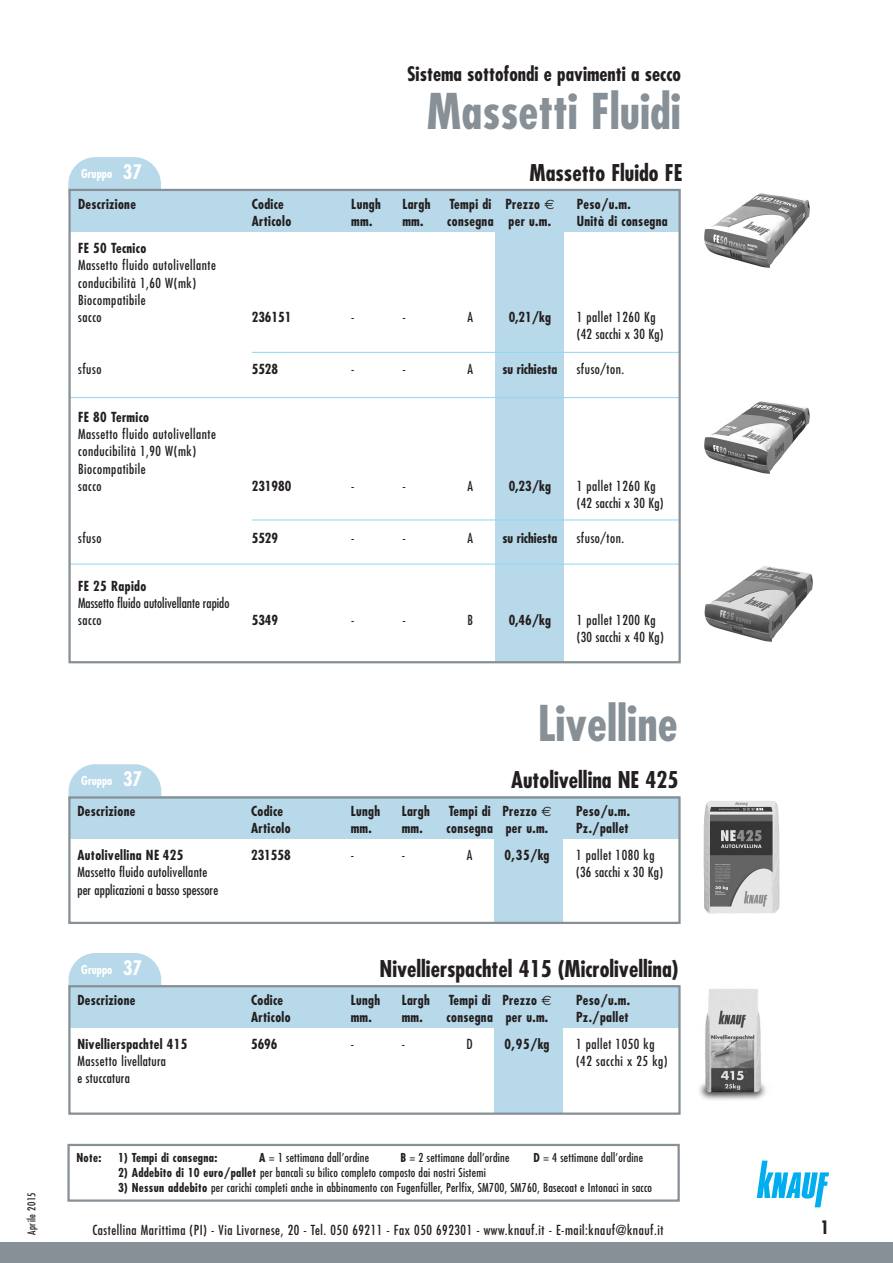
<style>
.page{position:relative;width:893px;height:1263px;background:#fff}
.page>*{position:absolute;margin:0;border:0;box-sizing:border-box;transform-origin:0 0}
.t1{font:700 condensed 48px "Futura";color:#869096}
.t2{font:700 condensed 22.5px "Futura";color:#231f20}
.t3{font:700 condensed 19.5px "Futura";color:#231f20}
.t4{font:700 condensed 18px "Futura";color:#231f20}
.t5{font:condensed 13.5px/17.2px "Futura";letter-spacing:.04em;color:#231f20}
.t6{font:700 condensed 13.5px "Futura";letter-spacing:.025em;color:#231f20}
.t7{font:condensed 13.5px "Futura";letter-spacing:.02em;color:#231f20}
.t8{font:condensed 13.5px/17.2px "Futura";color:#231f20}
.t9{font:condensed 13.5px "Futura";letter-spacing:.01em;color:#231f20}
.t10{font:700 condensed 13.5px "Futura";color:#231f20}
.t11{font:condensed 12px "Futura";letter-spacing:.02em;color:#231f20}
.t12{font:700 condensed 12px "Futura";color:#fff}
.t13{font:700 condensed 12px "Futura";letter-spacing:.025em;color:#231f20}
.t14{font:condensed 10.5px "Futura";letter-spacing:.04em;color:#231f20}
.s1{font-size:19.5px}
.s2{font-family:"Euro Sans";font-weight:400;font-stretch:normal}
.s3{font-weight:700}
</style>
<div class="page">
<svg style="left:757px;top:1160px;width:72px;height:47px"></svg>
<div style="left:0;top:1242px;width:893px;height:21px;background:#869096"></div>
<div style="left:68px;top:157px;width:93px;height:60px;background:#b8d9e9;border-radius:27px"></div>
<div style="left:70px;top:189px;width:610px;height:43px;background:#b8d9e9"></div>
<div style="left:495px;top:189px;width:68px;height:474px;background:#b8d9e9"></div>
<hr style="left:70px;top:397px;width:610px;height:1px;background:#8dd7f7">
<hr style="left:252px;top:352px;width:428px;height:1px;background:#8dd7f7">
<hr style="left:252px;top:520px;width:428px;height:1px;background:#8dd7f7">
<img style="left:705px;top:193px;width:105px;height:75px">
<hr style="left:70px;top:564px;width:610px;height:1px;background:#8dd7f7">
<div style="left:67px;top:1144px;width:613px;height:58px;border:2px solid #869096"></div>
<div style="left:68px;top:189px;width:613px;height:474px;border:2px solid #869096"></div>
<img style="left:705px;top:401px;width:105px;height:73px">
<img style="left:704px;top:566px;width:109px;height:76px">
<div style="left:69px;top:953px;width:92px;height:60px;background:#b8d9e9;border-radius:27px"></div>
<div style="left:69px;top:985px;width:610px;height:43px;background:#b8d9e9"></div>
<div style="left:494px;top:985px;width:68px;height:128px;background:#b8d9e9"></div>
<div style="left:68px;top:985px;width:613px;height:130px;border:2px solid #869096"></div>
<img style="left:699px;top:989px;width:67px;height:111px">
<div style="left:69px;top:764px;width:92px;height:60px;background:#b8d9e9;border-radius:27px"></div>
<div style="left:69px;top:796px;width:610px;height:43px;background:#b8d9e9"></div>
<div style="left:494px;top:796px;width:68px;height:127px;background:#b8d9e9"></div>
<div style="left:68px;top:796px;width:613px;height:128px;border:2px solid #869096"></div>
<img style="left:703px;top:801px;width:76px;height:112px">
<p class="t14" style="left:27px;top:1235px;width:44px;rotate:-90deg">Aprile 2015</p>
<h3 class="t3" style="left:407px;top:64px;width:276px">Sistema sottofondi e pavimenti a secco</h3>
<h1 class="t1" style="left:427px;top:88px;width:256px">Massetti Fluidi</h1>
<p class="t12" style="left:81px;top:168px;width:62px">Gruppo <span class="s1">37</span></p>
<h2 class="t2" style="left:529px;top:162px;width:155px">Massetto Fluido FE</h2>
<p class="t6" style="left:78px;top:198px;width:59px">Descrizione</p>
<p class="t6" style="left:252px;top:198px;width:34px">Codice</p>
<p class="t6" style="left:351px;top:198px;width:31px">Lungh</p>
<p class="t6" style="left:402px;top:198px;width:30px">Largh</p>
<p class="t6" style="left:449px;top:198px;width:107px">Tempi di Prezzo <span class="s2">€</span></p>
<p class="t6" style="left:577px;top:198px;width:56px">Peso/u.m.</p>
<p class="t6" style="left:252px;top:215px;width:41px">Articolo</p>
<p class="t6" style="left:351px;top:215px;width:74px">mm. mm.</p>
<p class="t6" style="left:447px;top:215px;width:105px">consegna per u.m.</p>
<p class="t6" style="left:577px;top:215px;width:93px">Unità di consegna</p>
<p class="t6" style="left:78px;top:242px;width:70px">FE 50 Tecnico</p>
<p class="t5" style="left:78px;top:257px;width:139px">Massetto fluido autolivellante conducibilità 1,60 W(mk)<br>Biocompatibile<br>sacco</p>
<p class="t6" style="left:252px;top:311px;width:41px">236151</p>
<p class="t5" style="left:351px;top:309px;width:5px">-</p>
<p class="t5" style="left:402px;top:309px;width:5px">-</p>
<p class="t5" style="left:468px;top:309px;width:7px">A</p>
<p class="t6" style="left:509px;top:311px;width:44px">0,21/kg</p>
<p class="t5" style="left:577px;top:309px;width:89px">1 pallet 1260 Kg (42 sacchi x 30 Kg)</p>
<p class="t5" style="left:78px;top:361px;width:25px">sfuso</p>
<p class="t6" style="left:252px;top:363px;width:28px">5528</p>
<p class="t5" style="left:351px;top:361px;width:5px">-</p>
<p class="t5" style="left:402px;top:361px;width:5px">-</p>
<p class="t5" style="left:468px;top:361px;width:7px">A</p>
<p class="t10" style="left:502px;top:363px;width:56px">su richiesta</p>
<p class="t5" style="left:577px;top:361px;width:49px">sfuso/ton.</p>
<p class="t6" style="left:78px;top:411px;width:73px">FE 80 Termico</p>
<p class="t5" style="left:78px;top:426px;width:139px">Massetto fluido autolivellante conducibilità 1,90 W(mk)<br>Biocompatibile<br>sacco</p>
<p class="t6" style="left:252px;top:480px;width:41px">231980</p>
<p class="t5" style="left:351px;top:478px;width:5px">-</p>
<p class="t5" style="left:402px;top:478px;width:5px">-</p>
<p class="t5" style="left:468px;top:478px;width:7px">A</p>
<p class="t6" style="left:509px;top:480px;width:44px">0,23/kg</p>
<p class="t5" style="left:577px;top:478px;width:89px">1 pallet 1260 Kg (42 sacchi x 30 Kg)</p>
<p class="t5" style="left:78px;top:529px;width:25px">sfuso</p>
<p class="t6" style="left:252px;top:531px;width:28px">5529</p>
<p class="t5" style="left:351px;top:529px;width:5px">-</p>
<p class="t5" style="left:402px;top:529px;width:5px">-</p>
<p class="t5" style="left:468px;top:529px;width:7px">A</p>
<p class="t10" style="left:502px;top:531px;width:56px">su richiesta</p>
<p class="t5" style="left:577px;top:529px;width:49px">sfuso/ton.</p>
<p class="t6" style="left:78px;top:579px;width:70px">FE 25 Rapido</p>
<p class="t8" style="left:78px;top:595px;width:153px">Massetto fluido autolivellante rapido sacco</p>
<p class="t6" style="left:252px;top:614px;width:28px">5349</p>
<p class="t5" style="left:351px;top:612px;width:5px">-</p>
<p class="t5" style="left:402px;top:612px;width:5px">-</p>
<p class="t5" style="left:468px;top:612px;width:7px">B</p>
<p class="t6" style="left:509px;top:614px;width:44px">0,46/kg</p>
<p class="t5" style="left:577px;top:612px;width:89px">1 pallet 1200 Kg (30 sacchi x 40 Kg)</p>
<h1 class="t1" style="left:538px;top:700px;width:141px">Livelline</h1>
<p class="t12" style="left:81px;top:775px;width:62px">Gruppo <span class="s1">37</span></p>
<h2 class="t2" style="left:511px;top:769px;width:169px">Autolivellina NE 425</h2>
<p class="t6" style="left:77px;top:804px;width:59px">Descrizione</p>
<p class="t6" style="left:251px;top:804px;width:34px">Codice</p>
<p class="t6" style="left:351px;top:804px;width:31px">Lungh</p>
<p class="t6" style="left:402px;top:804px;width:30px">Largh</p>
<p class="t6" style="left:449px;top:804px;width:104px">Tempi di Prezzo <span class="s2">€</span></p>
<p class="t6" style="left:576px;top:804px;width:56px">Peso/u.m.</p>
<p class="t6" style="left:251px;top:822px;width:41px">Articolo</p>
<p class="t6" style="left:351px;top:822px;width:74px">mm. mm.</p>
<p class="t6" style="left:447px;top:822px;width:103px">consegna per u.m.</p>
<p class="t6" style="left:576px;top:822px;width:54px">Pz./pallet</p>
<p class="t6" style="left:77px;top:849px;width:108px">Autolivellina NE 425</p>
<p class="t6" style="left:251px;top:849px;width:41px">231558</p>
<p class="t5" style="left:351px;top:847px;width:5px">-</p>
<p class="t5" style="left:402px;top:847px;width:5px">-</p>
<p class="t5" style="left:467px;top:847px;width:7px">A</p>
<p class="t6" style="left:504px;top:849px;width:47px">0,35/kg</p>
<p class="t5" style="left:576px;top:847px;width:80px">1 pallet 1080 kg</p>
<p class="t7" style="left:77px;top:866px;width:131px">Massetto fluido autolivellante</p>
<p class="t7" style="left:576px;top:866px;width:89px">(36 sacchi x 30 Kg)</p>
<p class="t9" style="left:77px;top:883px;width:142px">per applicazioni a basso spessore</p>
<p class="t12" style="left:81px;top:964px;width:62px">Gruppo <span class="s1">37</span></p>
<h2 class="t2" style="left:379px;top:958px;width:301px">Nivellierspachtel 415 (Microlivellina)</h2>
<p class="t6" style="left:77px;top:993px;width:59px">Descrizione</p>
<p class="t6" style="left:251px;top:993px;width:34px">Codice</p>
<p class="t6" style="left:351px;top:993px;width:31px">Lungh</p>
<p class="t6" style="left:402px;top:993px;width:30px">Largh</p>
<p class="t6" style="left:449px;top:993px;width:104px">Tempi di Prezzo <span class="s2">€</span></p>
<p class="t6" style="left:576px;top:993px;width:56px">Peso/u.m.</p>
<p class="t6" style="left:251px;top:1010px;width:41px">Articolo</p>
<p class="t6" style="left:351px;top:1010px;width:74px">mm. mm.</p>
<p class="t6" style="left:447px;top:1010px;width:103px">consegna per u.m.</p>
<p class="t6" style="left:576px;top:1010px;width:54px">Pz./pallet</p>
<p class="t6" style="left:77px;top:1037px;width:111px">Nivellierspachtel 415</p>
<p class="t6" style="left:251px;top:1037px;width:28px">5696</p>
<p class="t5" style="left:351px;top:1036px;width:5px">-</p>
<p class="t5" style="left:402px;top:1036px;width:5px">-</p>
<p class="t5" style="left:467px;top:1036px;width:8px">D</p>
<p class="t6" style="left:504px;top:1037px;width:47px">0,95/kg</p>
<p class="t5" style="left:576px;top:1036px;width:80px">1 pallet 1050 kg</p>
<p class="t7" style="left:77px;top:1055px;width:90px">Massetto livellatura</p>
<p class="t5" style="left:576px;top:1053px;width:93px">(42 sacchi x 25 kg)</p>
<p class="t7" style="left:77px;top:1072px;width:54px">e stuccatura</p>
<p class="t13" style="left:76px;top:1152px;width:26px">Note:</p>
<p class="t13" style="left:118px;top:1152px;width:101px">1) Tempi di consegna:</p>
<p class="t11" style="left:259px;top:1152px;width:111px"><span class="s3">A</span> = 1 settimana dall’ordine</p>
<p class="t11" style="left:400px;top:1152px;width:111px"><span class="s3">B</span> = 2 settimane dall’ordine</p>
<p class="t11" style="left:533px;top:1152px;width:111px"><span class="s3">D</span> = 4 settimane dall’ordine</p>
<p class="t11" style="left:118px;top:1167px;width:369px"><span class="s3">2) Addebito di 10 euro/pallet</span> per bancali su bilico completo composto dai nostri Sistemi</p>
<p class="t11" style="left:118px;top:1182px;width:535px"><span class="s3">3) Nessun addebito</span> per carichi completi anche in abbinamento con Fugenfüller, Perlfix, SM700, SM760, Basecoat e Intonaci in sacco</p>
<p class="t5" style="left:92px;top:1222px;width:573px">Castellina Marittima (PI) - Via Livornese, 20 - Tel. 050 69211 - Fax 050 692301 - www.knauf.it - E-mail:knauf@knauf.it</p>
<h3 class="t4" style="left:820px;top:1218px;width:10px">1</h3>
</div>
